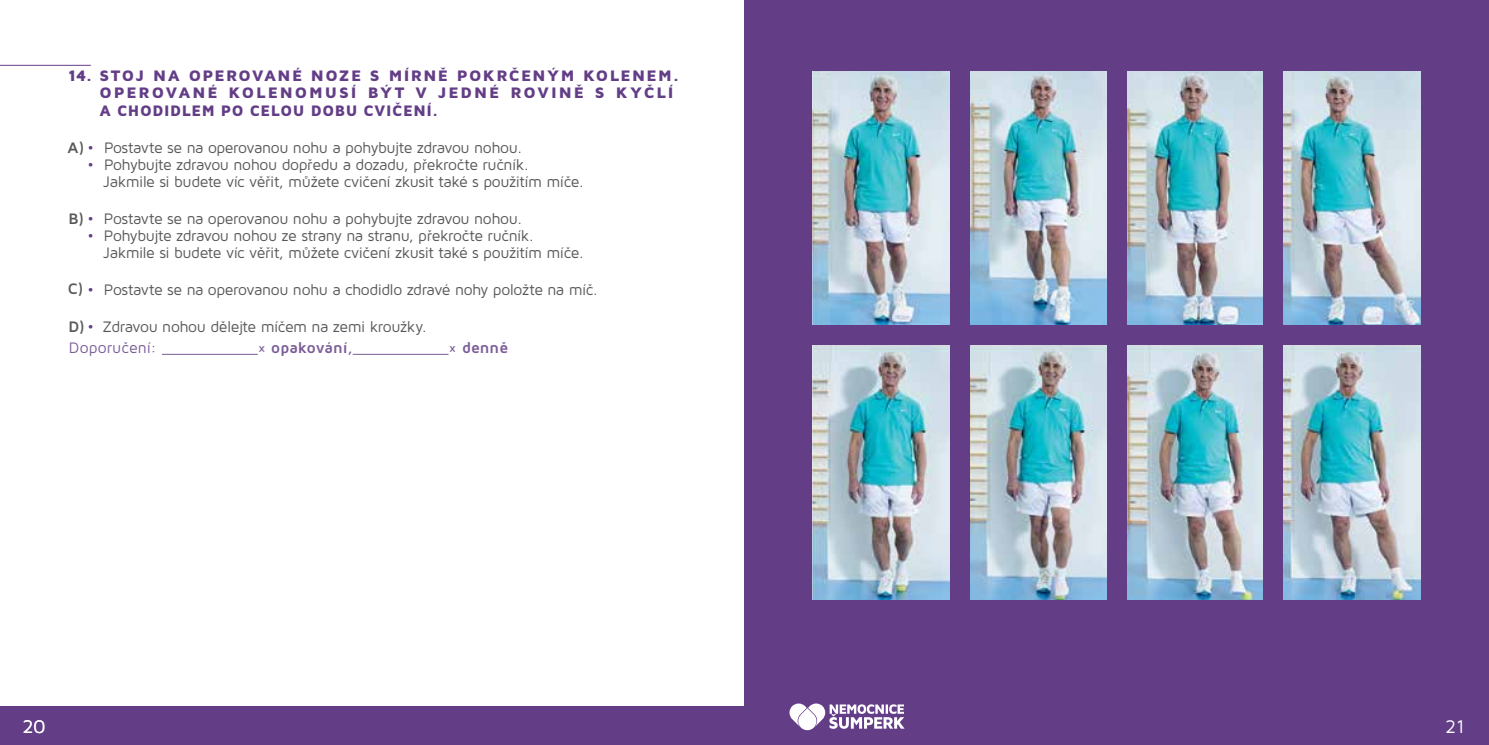
<style>
.page{position:relative;width:1489px;height:745px;background:#fff}
.page>*{position:absolute;margin:0;border:0;box-sizing:border-box;transform-origin:0 0}
.t1{font:18.9px "Maven Pro";color:#fff}
.t2{font:15.75px/16.8px "Maven Pro";letter-spacing:-.03em;color:#58595b}
.t3{font:900 15.75px/17.5px "Maven Pro";letter-spacing:.08em;color:#633e87;scale:1.05 1}
.t4{font:700 15.75px "Maven Pro";color:#7b5d98}
.s1{font-weight:700}
.s2{color:#633e87}
.s3{color:#7b5d98}
</style>
<div class="page">
<div style="left:0;top:705px;width:744px;height:39px;background:#633e87"></div>
<div style="left:744px;top:0;width:744px;height:744px;background:#633e87"></div>
<svg style="left:789px;top:703px;width:115px;height:26px"></svg>
<hr style="left:0;top:65px;width:91px;height:1px;background:#633e87">
<hr style="left:162px;top:354px;width:96px;height:1px;background:#7b5d98">
<hr style="left:353px;top:354px;width:95px;height:1px;background:#7b5d98">
<img style="left:812px;top:71px;width:608px;height:527px">
<div style="left:809px;top:325px;width:614px;height:20px;background:#633e87"></div>
<div style="left:1106px;top:29px;width:20px;height:608px;background:#633e87"></div>
<div style="left:1263px;top:29px;width:20px;height:608px;background:#633e87"></div>
<div style="left:949px;top:29px;width:20px;height:608px;background:#633e87"></div>
<p class="t3" style="left:99px;top:66px;width:554px;text-indent:-32px">14. STOJ NA OPEROVANÉ NOZE S MÍRNĚ POKRČENÝM KOLENEM.<br>OPEROVANÉ KOLENOMUSÍ BÝT V JEDNÉ ROVINĚ S KYČLÍ<br>A CHODIDLEM PO CELOU DOBU CVIČENÍ.</p>
<p class="t2" style="left:67px;top:138px;width:456px"><span class="s1">A)</span> <span class="s2">•</span> Postavte se na operovanou nohu a pohybujte zdravou nohou.</p>
<p class="t2" style="left:103px;top:155px;width:482px;text-indent:-16px"><span class="s2">•</span> Pohybujte zdravou nohou dopředu a dozadu, překročte ručník.<br>Jakmile si budete víc věřit, můžete cvičení zkusit také s použitím míče.</p>
<p class="t2" style="left:69px;top:209px;width:455px"><span class="s1">B)</span> <span class="s2">•</span> Postavte se na operovanou nohu a pohybujte zdravou nohou.</p>
<p class="t2" style="left:103px;top:226px;width:482px;text-indent:-16px"><span class="s2">•</span> Pohybujte zdravou nohou ze strany na stranu, překročte ručník.<br>Jakmile si budete víc věřit, můžete cvičení zkusit také s použitím míče.</p>
<p class="t2" style="left:68px;top:280px;width:531px"><span class="s1">C)</span> <span class="s2">•</span> Postavte se na operovanou nohu a chodidlo zdravé nohy položte na míč.</p>
<p class="t2" style="left:69px;top:316px;width:360px;line-height:20.5px"><span class="s1">D)</span> <span class="s2">•</span> Zdravou nohou dělejte míčem na zemi kroužky.<br><span class="s3">Doporučení:</span></p>
<p class="t4" style="left:258px;top:337px;width:96px">× opakování,</p>
<p class="t4" style="left:448px;top:337px;width:61px">× denně</p>
<p class="t1" style="left:22px;top:714px;width:25px">20</p>
<p class="t1" style="left:1444px;top:714px;width:21px">21</p>
</div>
